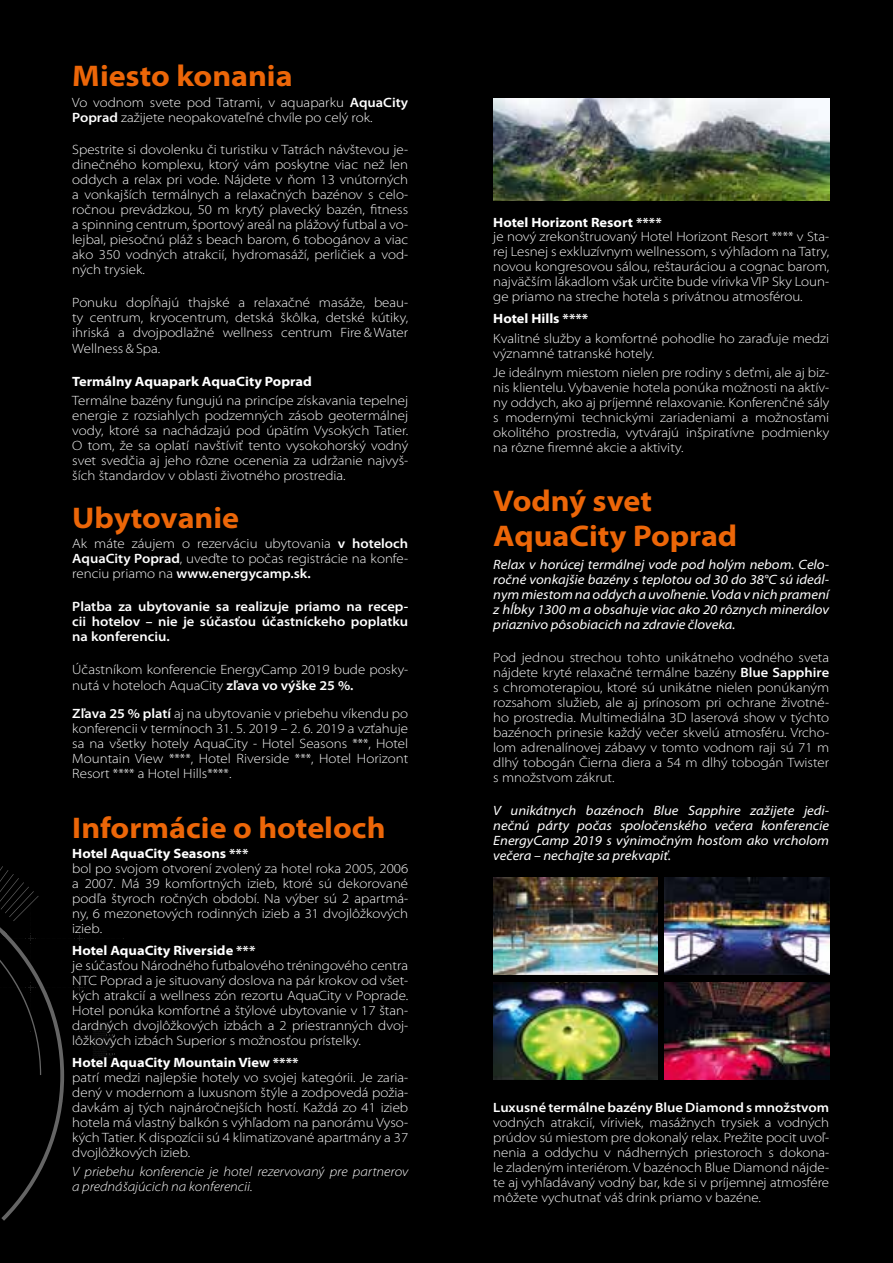
<style>
.page{position:relative;width:893px;height:1263px;background:#000}
.page>*{position:absolute;margin:0;border:0;box-sizing:border-box;transform-origin:0 0}
.t1{font:700 semi-expanded 30px/34.2px "Myriad Pro";color:#ec6608}
.t2{font:300 semi-expanded 13.5px/15px "Myriad Pro";color:#fff;text-align:justify}
.t3{font:italic semi-expanded 13.5px/15px "Myriad Pro";color:#fff;text-align:justify}
.t4{font:700 semi-expanded 13.5px "Myriad Pro";color:#fff}
.t5{font:600 semi-expanded 13.5px/15px "Myriad Pro";color:#fff;text-align:justify}
.t6{font:italic 300 semi-expanded 13.5px/15px "Myriad Pro";color:#fff}
.s1{font-weight:600}
</style>
<div class="page">
<svg style="left:0;top:866px;width:124px;height:355px"></svg>
<img style="left:493px;top:99px;width:336px;height:102px">
<img style="left:493px;top:877px;width:164px;height:97px">
<img style="left:665px;top:877px;width:164px;height:97px">
<img style="left:493px;top:982px;width:164px;height:97px">
<img style="left:665px;top:982px;width:164px;height:97px">
<h1 class="t1" style="left:72px;top:59px;width:222px">Miesto konania</h1>
<p class="t2" style="left:72px;top:95px;width:337px">Vo vodnom svete pod Tatrami, v aquaparku <span class="s1">AquaCity<br>Poprad</span> zažijete neopakovateľné chvíle po celý rok.</p>
<p class="t2" style="left:72px;top:143px;width:337px">Spestrite si dovolenku či turistiku v Tatrách návštevou je&shy;dinečného komplexu, ktorý vám poskytne viac než len oddych a relax pri vode. Nájdete v ňom 13 vnútorných a vonkajších termálnych a relaxačných bazénov s celo&shy;ročnou prevádzkou, 50 m krytý plavecký bazén, fitness a spinning centrum, športový areál na plážový futbal a vo&shy;lejbal, piesočnú pláž s beach barom, 6 tobogánov a viac ako 350 vodných atrakcií, hydromasáží, perličiek a vod&shy;ných trysiek.</p>
<p class="t2" style="left:72px;top:295px;width:337px;line-height:15.5px">Ponuku dopĺňajú thajské a relaxačné masáže, beau&shy;ty centrum, kryocentrum, detská škôlka, detské kútiky, ihriská a dvojpodlažné wellness centrum Fire &amp;Water Wellness &amp; Spa.</p>
<p class="t4" style="left:72px;top:374px;width:241px">Termálny Aquapark AquaCity Poprad</p>
<p class="t2" style="left:72px;top:393px;width:337px">Termálne bazény fungujú na princípe získavania tepelnej energie z rozsiahlych podzemných zásob geotermálnej vody, ktoré sa nachádzajú pod úpätím Vysokých Tatier.<br>O tom, že sa oplatí navštíviť tento vysokohorský vodný svet svedčia aj jeho rôzne ocenenia za udržanie najvyš&shy;ších štandardov v oblasti životného prostredia.</p>
<h1 class="t1" style="left:72px;top:501px;width:168px">Ubytovanie</h1>
<p class="t2" style="left:72px;top:536px;width:337px">Ak máte záujem o rezerváciu ubytovania <span class="s1">v hoteloch AquaCity Poprad</span>, uveďte to počas registrácie na konfe&shy;renciu priamo na <span class="s1">www.energycamp.sk.</span></p>
<p class="t5" style="left:72px;top:599px;width:337px">Platba za ubytovanie sa realizuje priamo na recep&shy;cii hotelov – nie je súčasťou účastníckeho poplatku na konferenciu.</p>
<p class="t2" style="left:72px;top:661px;width:337px;line-height:16.2px">Účastníkom konferencie EnergyCamp 2019 bude posky&shy;nutá v hoteloch AquaCity <span class="s1">zľava vo výške 25 %.</span></p>
<p class="t2" style="left:72px;top:706px;width:337px"><span class="s1">Zľava 25 % platí</span> aj na ubytovanie v priebehu víkendu po konferencii v termínoch 31. 5. 2019 – 2. 6. 2019 a vzťahuje sa na všetky hotely AquaCity - Hotel Seasons ***, Hotel Mountain View ****, Hotel Riverside ***, Hotel Horizont Resort **** a Hotel Hills****.</p>
<h1 class="t1" style="left:72px;top:811px;width:315px">Informácie o hoteloch</h1>
<p class="t4" style="left:72px;top:846px;width:178px">Hotel AquaCity Seasons ***</p>
<p class="t2" style="left:72px;top:861px;width:337px">bol po svojom otvorení zvolený za hotel roka 2005, 2006 a 2007. Má 39 komfortných izieb, ktoré sú dekorované podľa štyroch ročných období. Na výber sú 2 apartmá&shy;ny, 6 mezonetových rodinných izieb a 31 dvojlôžkových izieb.</p>
<p class="t4" style="left:72px;top:943px;width:185px">Hotel AquaCity Riverside ***</p>
<p class="t2" style="left:72px;top:958px;width:337px">je súčasťou Národného futbalového tréningového centra NTC Poprad a je situovaný doslova na pár krokov od všet&shy;kých atrakcií a wellness zón rezortu AquaCity v Poprade.<br>Hotel ponúka komfortné a štýlové ubytovanie v 17 štan&shy;dardných dvojlôžkových izbách a 2 priestranných dvoj&shy;lôžkových izbách Superior s možnosťou prístelky.</p>
<p class="t4" style="left:72px;top:1055px;width:228px">Hotel AquaCity Mountain View ****</p>
<p class="t2" style="left:72px;top:1070px;width:337px">patrí medzi najlepšie hotely vo svojej kategórii. Je zaria&shy;dený v modernom a luxusnom štýle a zodpovedá požia&shy;davkám aj tých najnáročnejších hostí. Každá zo 41 izieb hotela má vlastný balkón s výhľadom na panorámu Vyso&shy;kých Tatier. K dispozícii sú 4 klimatizované apartmány a 37 dvojlôžkových izieb.</p>
<p class="t6" style="left:72px;top:1165px;width:337px">V priebehu konferencie je hotel rezervovaný pre partnerov a prednášajúcich na konferencii.</p>
<p class="t4" style="left:493px;top:214px;width:170px">Hotel Horizont Resort ****</p>
<p class="t2" style="left:493px;top:229px;width:337px">je nový zrekonštruovaný Hotel Horizont Resort **** v Sta&shy;rej Lesnej s exkluzívnym wellnessom, s výhľadom na Tatry, novou kongresovou sálou, reštauráciou a cognac barom, najväčším lákadlom však určite bude vírivka VIP Sky Loun&shy;ge priamo na streche hotela s privátnou atmosférou.</p>
<p class="t4" style="left:493px;top:311px;width:97px">Hotel Hills ****</p>
<p class="t2" style="left:493px;top:331px;width:337px">Kvalitné služby a komfortné pohodlie ho zaraďuje medzi významné tatranské hotely.</p>
<p class="t2" style="left:493px;top:365px;width:337px">Je ideálnym miestom nielen pre rodiny s deťmi, ale aj biz&shy;nis klientelu. Vybavenie hotela ponúka možnosti na aktív&shy;ny oddych, ako aj príjemné relaxovanie. Konferenčné sály s modernými technickými zariadeniami a možnosťami okolitého prostredia, vytvárajú inšpiratívne podmienky na rôzne firemné akcie a aktivity.</p>
<h1 class="t1" style="left:493px;top:485px;width:246px">Vodný svet<br>AquaCity Poprad</h1>
<p class="t3" style="left:493px;top:558px;width:337px">Relax v horúcej termálnej vode pod holým nebom. Celo&shy;ročné vonkajšie bazény s teplotou od 30 do 38°C sú ideál&shy;nym miestom na oddych a uvoľnenie. Voda v nich pramení z hĺbky 1300 m a obsahuje viac ako 20 rôznych minerálov priaznivo pôsobiacich na zdravie človeka.</p>
<p class="t2" style="left:493px;top:650px;width:337px">Pod jednou strechou tohto unikátneho vodného sveta nájdete kryté relaxačné termálne bazény <span class="s1">Blue Sapphire </span>s chromoterapiou, ktoré sú unikátne nielen ponúkaným rozsahom služieb, ale aj prínosom pri ochrane životné&shy;ho prostredia. Multimediálna 3D laserová show v týchto bazénoch prinesie každý večer skvelú atmosféru. Vrcho&shy;lom adrenalínovej zábavy v tomto vodnom raji sú 71 m dlhý tobogán Čierna diera a 54 m dlhý tobogán Twister s množstvom zákrut.</p>
<p class="t3" style="left:493px;top:803px;width:337px">V unikátnych bazénoch Blue Sapphire zažijete jedi&shy;nečnú párty počas spoločenského večera konferencie EnergyCamp 2019 s výnimočným hosťom ako vrcholom večera – nechajte sa prekvapiť.</p>
<p class="t5" style="left:493px;top:1100px;width:337px">Luxusné termálne bazény Blue Diamond s množstvom</p>
<p class="t2" style="left:493px;top:1115px;width:337px">vodných atrakcií, víriviek, masážnych trysiek a vodných prúdov sú miestom pre dokonalý relax. Prežite pocit uvoľ&shy;nenia a oddychu v nádherných priestoroch s dokona&shy;le zladeným interiérom. V bazénoch Blue Diamond nájde&shy;te aj vyhľadávaný vodný bar, kde si v príjemnej atmosfére môžete vychutnať váš drink priamo v bazéne.</p>
</div>
